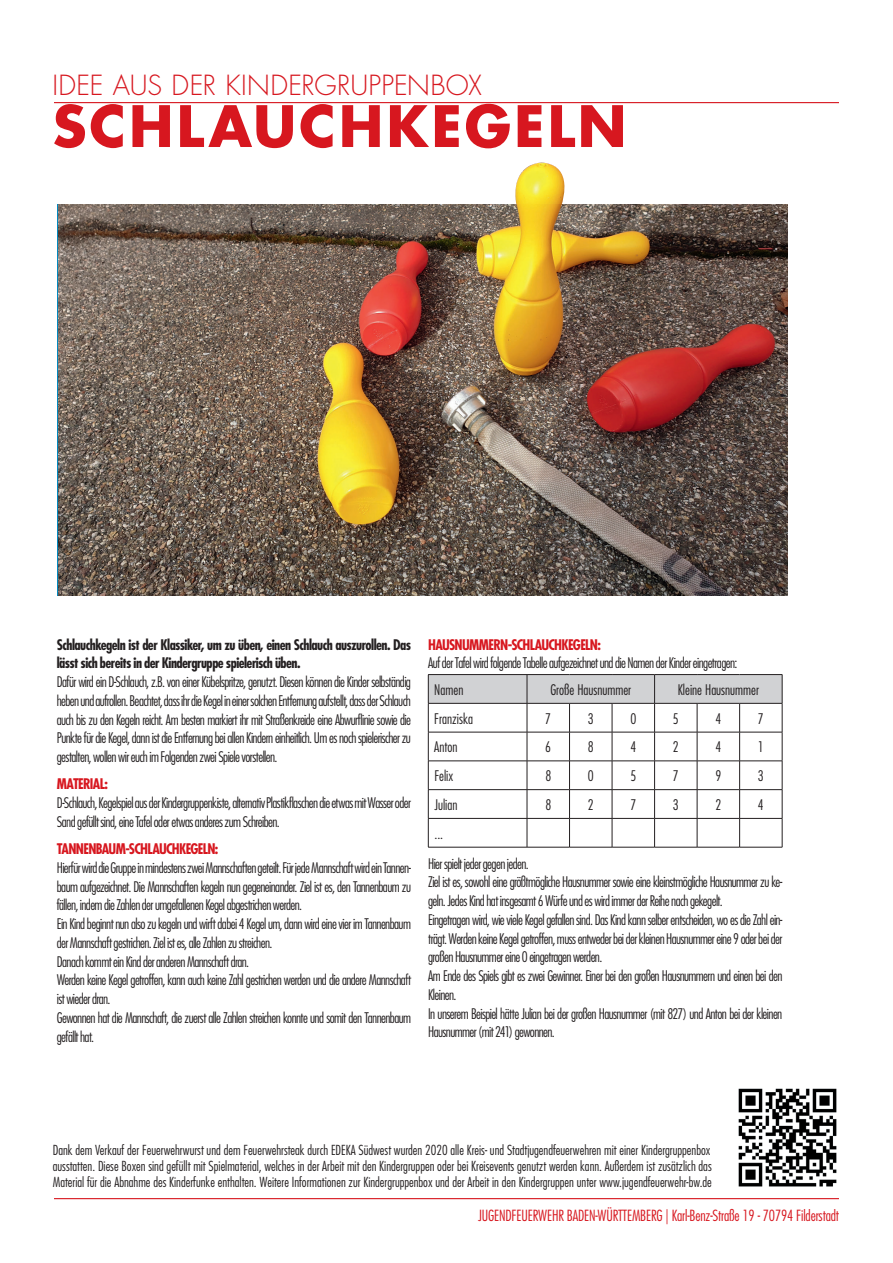
<style>
.page{position:relative;width:893px;height:1263px;background:#fff}
.page>*{position:absolute;margin:0;border:0;box-sizing:border-box;transform-origin:0 0}
.t1{font:700 55.5px "Futura Std";letter-spacing:.055em;color:#d7171f}
.t2{font:300 27px "Futura Std";color:#d7171f}
.t3{font:300 condensed 15px "Futura Std";letter-spacing:-.01em;color:#d7171f}
.t4{font:300 condensed 14.25px/18.8px "Futura Std";letter-spacing:-.04em;color:#231f20}
.t5{font:700 condensed 14.25px/18.8px "Futura Std";letter-spacing:-.035em;color:#231f20}
.t6{font:700 condensed 14.25px "Futura Std";letter-spacing:-.05em;color:#d7171f}
.t7{font:300 condensed 14.25px "Futura Std";color:#231f20}
.t8{font:300 condensed 13.5px/16.2px "Futura Std";color:#231f20;text-align:justify}
</style>
<div class="page">
<hr style="left:54px;top:102px;width:785px;height:1px;background:#d7171f">
<hr style="left:54px;top:1198px;width:785px;height:1px;background:#d7171f">
<img style="left:738px;top:1088px;width:99px;height:99px">
<svg style="left:428px;top:674px;width:355px;height:173px"></svg>
<hr style="left:428px;top:847px;width:99px;height:1px;background:#231f20">
<hr style="left:527px;top:847px;width:42px;height:1px;background:#231f20">
<hr style="left:569px;top:847px;width:43px;height:1px;background:#231f20">
<hr style="left:612px;top:847px;width:43px;height:1px;background:#231f20">
<hr style="left:655px;top:847px;width:42px;height:1px;background:#231f20">
<hr style="left:697px;top:847px;width:43px;height:1px;background:#231f20">
<hr style="left:740px;top:847px;width:42px;height:1px;background:#231f20">
<img style="left:515px;top:162px;width:50px;height:42px">
<img style="left:59px;top:204px;width:729px;height:391px">
<h2 class="t2" style="left:52px;top:68px;width:431px">IDEE AUS DER KINDERGRUPPENBOX</h2>
<h1 class="t1" style="left:52px;top:89px;width:576px">SCHLAUCHKEGELN</h1>
<p class="t5" style="left:57px;top:635px;width:356px">Schlauchkegeln ist der Klassiker, um zu üben, einen Schlauch auszurollen. Das lässt sich bereits in der Kindergruppe spielerisch üben.</p>
<p class="t4" style="left:57px;top:672px;width:356px;text-align:justify">Dafür wird ein D-Schlauch, z.B. von einer Kübelspritze, genutzt. Diesen können die Kinder selbständig heben und aufrollen. Beachtet, dass ihr die Kegel in einer solchen Entfernung aufstellt, dass der Schlauch auch bis zu den Kegeln reicht. Am besten markiert ihr mit Straßenkreide eine Abwurflinie sowie die Punkte für die Kegel, dann ist die Entfernung bei allen Kindern einheitlich. Um es noch spielerischer zu gestalten, wollen wir euch im Folgenden zwei Spiele vorstellen.</p>
<p class="t6" style="left:57px;top:775px;width:53px">MATERIAL:</p>
<p class="t4" style="left:57px;top:793px;width:356px">D-Schlauch, Kegelspiel aus der Kindergruppenkiste, alternativ Plastikflaschen die etwas mit Wasser oder<br>Sand gefüllt sind, eine Tafel oder etwas anderes zum Schreiben.</p>
<p class="t6" style="left:57px;top:840px;width:163px">TANNENBAUM-SCHLAUCHKEGELN:</p>
<p class="t4" style="left:57px;top:858px;width:356px">Hierfür wird die Gruppe in mindestens zwei Mannschaften geteilt. Für jede Mannschaft wird ein Tannen&shy;baum aufgezeichnet. Die Mannschaften kegeln nun gegeneinander. Ziel ist es, den Tannenbaum zu fällen, indem die Zahlen der umgefallenen Kegel abgestrichen werden.<br>Ein Kind beginnt nun also zu kegeln und wirft dabei 4 Kegel um, dann wird eine vier im Tannenbaum der Mannschaft gestrichen. Ziel ist es, alle Zahlen zu streichen.<br>Danach kommt ein Kind der anderen Mannschaft dran.<br>Werden keine Kegel getroffen, kann auch keine Zahl gestrichen werden und die andere Mannschaft ist wieder dran.<br>Gewonnen hat die Mannschaft, die zuerst alle Zahlen streichen konnte und somit den Tannenbaum gefällt hat.</p>
<p class="t6" style="left:428px;top:636px;width:174px">HAUSNUMMERN-SCHLAUCHKEGELN:</p>
<p class="t4" style="left:434px;top:650px;width:305px;line-height:26.4px;text-indent:-6px">Auf der Tafel wird folgende Tabelle aufgezeichnet und die Namen der Kinder eingetragen:<br>Namen</p>
<p class="t7" style="left:550px;top:681px;width:82px">Große Hausnummer</p>
<p class="t7" style="left:678px;top:681px;width:83px">Kleine Hausnummer</p>
<p class="t7" style="left:434px;top:710px;width:40px">Franziska</p>
<p class="t4" style="left:545px;top:709px;width:7px">7</p>
<p class="t4" style="left:588px;top:709px;width:7px">3</p>
<p class="t4" style="left:630px;top:709px;width:7px">0</p>
<p class="t4" style="left:673px;top:709px;width:7px">5</p>
<p class="t4" style="left:715px;top:709px;width:7px">4</p>
<p class="t4" style="left:758px;top:709px;width:7px">7</p>
<p class="t4" style="left:434px;top:738px;width:25px">Anton</p>
<p class="t4" style="left:545px;top:738px;width:7px">6</p>
<p class="t4" style="left:588px;top:738px;width:7px">8</p>
<p class="t4" style="left:630px;top:738px;width:7px">4</p>
<p class="t4" style="left:673px;top:738px;width:7px">2</p>
<p class="t4" style="left:715px;top:738px;width:7px">4</p>
<p class="t4" style="left:758px;top:738px;width:7px">1</p>
<p class="t4" style="left:434px;top:766px;width:20px">Felix</p>
<p class="t4" style="left:545px;top:766px;width:7px">8</p>
<p class="t4" style="left:588px;top:766px;width:7px">0</p>
<p class="t4" style="left:630px;top:766px;width:7px">5</p>
<p class="t4" style="left:673px;top:766px;width:7px">7</p>
<p class="t4" style="left:715px;top:766px;width:7px">9</p>
<p class="t4" style="left:758px;top:766px;width:7px">3</p>
<p class="t4" style="left:434px;top:795px;width:25px">Julian</p>
<p class="t4" style="left:545px;top:795px;width:7px">8</p>
<p class="t4" style="left:588px;top:795px;width:7px">2</p>
<p class="t4" style="left:630px;top:795px;width:7px">7</p>
<p class="t4" style="left:673px;top:795px;width:7px">3</p>
<p class="t4" style="left:715px;top:795px;width:7px">2</p>
<p class="t4" style="left:758px;top:795px;width:7px">4</p>
<p class="t4" style="left:428px;top:818px;width:102px;line-height:30px;text-indent:6px">...<br>Hier spielt jeder gegen jeden.</p>
<p class="t4" style="left:428px;top:873px;width:356px">Ziel ist es, sowohl eine größtmögliche Hausnummer sowie eine kleinstmögliche Hausnummer zu ke&shy;geln. Jedes Kind hat insgesamt 6 Würfe und es wird immer der Reihe nach gekegelt.<br>Eingetragen wird, wie viele Kegel gefallen sind. Das Kind kann selber entscheiden, wo es die Zahl ein&shy;trägt. Werden keine Kegel getroffen, muss entweder bei der kleinen Hausnummer eine 9 oder bei der großen Hausnummer eine 0 eingetragen werden.<br>Am Ende des Spiels gibt es zwei Gewinner. Einer bei den großen Hausnummern und einen bei den Kleinen.<br>In unserem Beispiel hätte Julian bei der großen Hausnummer (mit 827) und Anton bei der kleinen Hausnummer (mit 241) gewonnen.</p>
<p class="t8" style="left:53px;top:1142px;width:661px">Dank dem Verkauf der Feuerwehrwurst und dem Feuerwehrsteak durch EDEKA Südwest wurden 2020 alle Kreis- und Stadtjugendfeuerwehren mit einer Kindergruppenbox ausstatten. Diese Boxen sind gefüllt mit Spielmaterial, welches in der Arbeit mit den Kindergruppen oder bei Kreisevents genutzt werden kann. Außerdem ist zusätzlich das Material für die Abnahme des Kinderfunke enthalten. Weitere Informationen zur Kindergruppenbox und der Arbeit in den Kindergruppen unter www.jugendfeuerwehr-bw.de</p>
<p class="t3" style="left:478px;top:1207px;width:362px">JUGENDFEUERWEHR BADEN-WÜRTTEMBERG | Karl-Benz-Straße 19 - 70794 Filderstadt</p>
</div>
